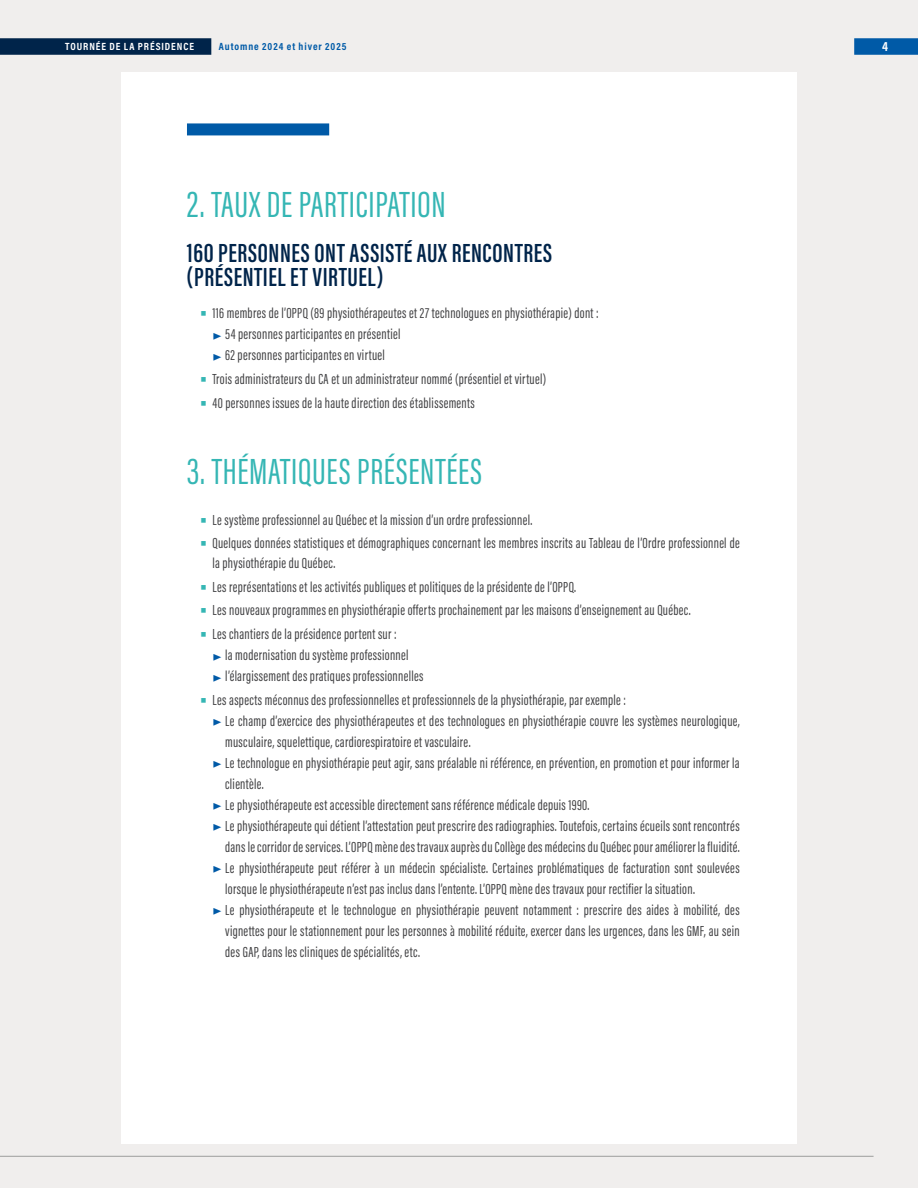
<style>
.page{position:relative;width:918px;height:1188px;background:#f0eeed}
.page>*{position:absolute;margin:0;border:0;box-sizing:border-box;transform-origin:0 0}
.t1{font:37.5px "Acumin Pro Extra Cond";letter-spacing:.02em;color:#35b6b4}
.t2{font:600 27px/24px "Acumin Pro Extra Cond";letter-spacing:.02em;color:#00244a}
.t3{font:15px/21px "Acumin Pro Extra Cond";letter-spacing:.02em;color:#404042}
.t4{font:700 13.5px "Acumin Pro Cond";color:#fff}
.t5{font:700 10.5px "Acumin Pro Cond";letter-spacing:.09em;color:#005aa7}
.t6{font:700 10.5px "Acumin Pro Cond";letter-spacing:.09em;color:#fff}
.s1{font-family:"Acumin Pro Cond";font-weight:500;font-size:30px;color:#35b6b4}
.s2{font-size:18px;color:#005aa7}
</style>
<div class="page">
<div style="left:121px;top:72px;width:676px;height:1072px;background:#fff"></div>
<hr style="left:0;top:1156px;width:874px;height:1px;background:#9d9d9c">
<div style="left:187px;top:123px;width:142px;height:12px;background:#005aa7"></div>
<div style="left:854px;top:38px;width:64px;height:17px;background:#005aa7"></div>
<div style="left:0;top:38px;width:211px;height:17px;background:#00244a"></div>
<p class="t6" style="left:65px;top:40px;width:130px">TOURNÉE DE LA PRÉSIDENCE</p>
<p class="t5" style="left:219px;top:40px;width:129px">Automne 2024 et hiver 2025</p>
<p class="t4" style="left:882px;top:38px;width:7px">4</p>
<h1 class="t1" style="left:187px;top:181px;width:260px">2. TAUX DE PARTICIPATION</h1>
<h2 class="t2" style="left:187px;top:241px;width:367px">160 PERSONNES ONT ASSISTÉ AUX RENCONTRES (PRÉSENTIEL ET VIRTUEL)</h2>
<p class="t3" style="left:212px;top:303px;width:388px;text-indent:-13px"><span class="s1">•</span> 116 membres de l’OPPQ (89 physiothérapeutes et 27 technologues en physiothérapie) dont : <span class="s2">▶</span> 54 personnes participantes en présentiel<br><span class="s2">▶</span> 62 personnes participantes en virtuel</p>
<p class="t3" style="left:200px;top:368px;width:348px"><span class="s1">•</span> Trois administrateurs du CA et un administrateur nommé (présentiel et virtuel)</p>
<p class="t3" style="left:200px;top:392px;width:277px"><span class="s1">•</span> 40 personnes issues de la haute direction des établissements</p>
<h1 class="t1" style="left:187px;top:449px;width:297px">3. THÉMATIQUES PRÉSENTÉES</h1>
<p class="t3" style="left:200px;top:509px;width:334px"><span class="s1">•</span> Le système professionnel au Québec et la mission d’un ordre professionnel.</p>
<p class="t3" style="left:212px;top:534px;width:529px;line-height:19.5px;text-indent:-13px"><span class="s1">•</span> Quelques données statistiques et démographiques concernant les membres inscrits au Tableau de l’Ordre professionnel de la physiothérapie du Québec.</p>
<p class="t3" style="left:200px;top:576px;width:378px"><span class="s1">•</span> Les représentations et les activités publiques et politiques de la présidente de l’OPPQ.</p>
<p class="t3" style="left:200px;top:600px;width:493px"><span class="s1">•</span> Les nouveaux programmes en physiothérapie offerts prochainement par les maisons d’enseignement au Québec.</p>
<p class="t3" style="left:212px;top:624px;width:212px;text-indent:-13px"><span class="s1">•</span> Les chantiers de la présidence portent sur :<br><span class="s2">▶</span> la modernisation du système professionnel<br><span class="s2">▶</span> l’élargissement des pratiques professionnelles</p>
<p class="t3" style="left:200px;top:689px;width:428px"><span class="s1">•</span> Les aspects méconnus des professionnelles et professionnels de la physiothérapie, par exemple :</p>
<p class="t3" style="left:212px;top:710px;width:529px"><span class="s2">▶</span> Le champ d’exercice des physiothérapeutes et des technologues en physiothérapie couvre les systèmes neurologique,</p>
<p class="t3" style="left:225px;top:731px;width:247px">musculaire, squelettique, cardiorespiratoire et vasculaire.</p>
<p class="t3" style="left:212px;top:752px;width:529px"><span class="s2">▶</span> Le technologue en physiothérapie peut agir, sans préalable ni référence, en prévention, en promotion et pour informer la</p>
<p class="t3" style="left:225px;top:773px;width:40px">clientèle.</p>
<p class="t3" style="left:212px;top:794px;width:378px"><span class="s2">▶</span> Le physiothérapeute est accessible directement sans référence médicale depuis 1990.</p>
<p class="t3" style="left:212px;top:815px;width:529px"><span class="s2">▶</span> Le physiothérapeute qui détient l’attestation peut prescrire des radiographies. Toutefois, certains écueils sont rencontrés</p>
<p class="t3" style="left:225px;top:836px;width:516px">dans le corridor de services. L’OPPQ mène des travaux auprès du Collège des médecins du Québec pour améliorer la fluidité.</p>
<p class="t3" style="left:212px;top:857px;width:529px"><span class="s2">▶</span> Le physiothérapeute peut référer à un médecin spécialiste. Certaines problématiques de facturation sont soulevées</p>
<p class="t3" style="left:225px;top:878px;width:471px">lorsque le physiothérapeute n’est pas inclus dans l’entente. L’OPPQ mène des travaux pour rectifier la situation.</p>
<p class="t3" style="left:212px;top:899px;width:529px"><span class="s2">▶</span> Le physiothérapeute et le technologue en physiothérapie peuvent notamment : prescrire des aides à mobilité, des</p>
<p class="t3" style="left:225px;top:920px;width:516px">vignettes pour le stationnement pour les personnes à mobilité réduite, exercer dans les urgences, dans les GMF, au sein</p>
<p class="t3" style="left:225px;top:941px;width:196px">des GAP, dans les cliniques de spécialités, etc.</p>
</div>
